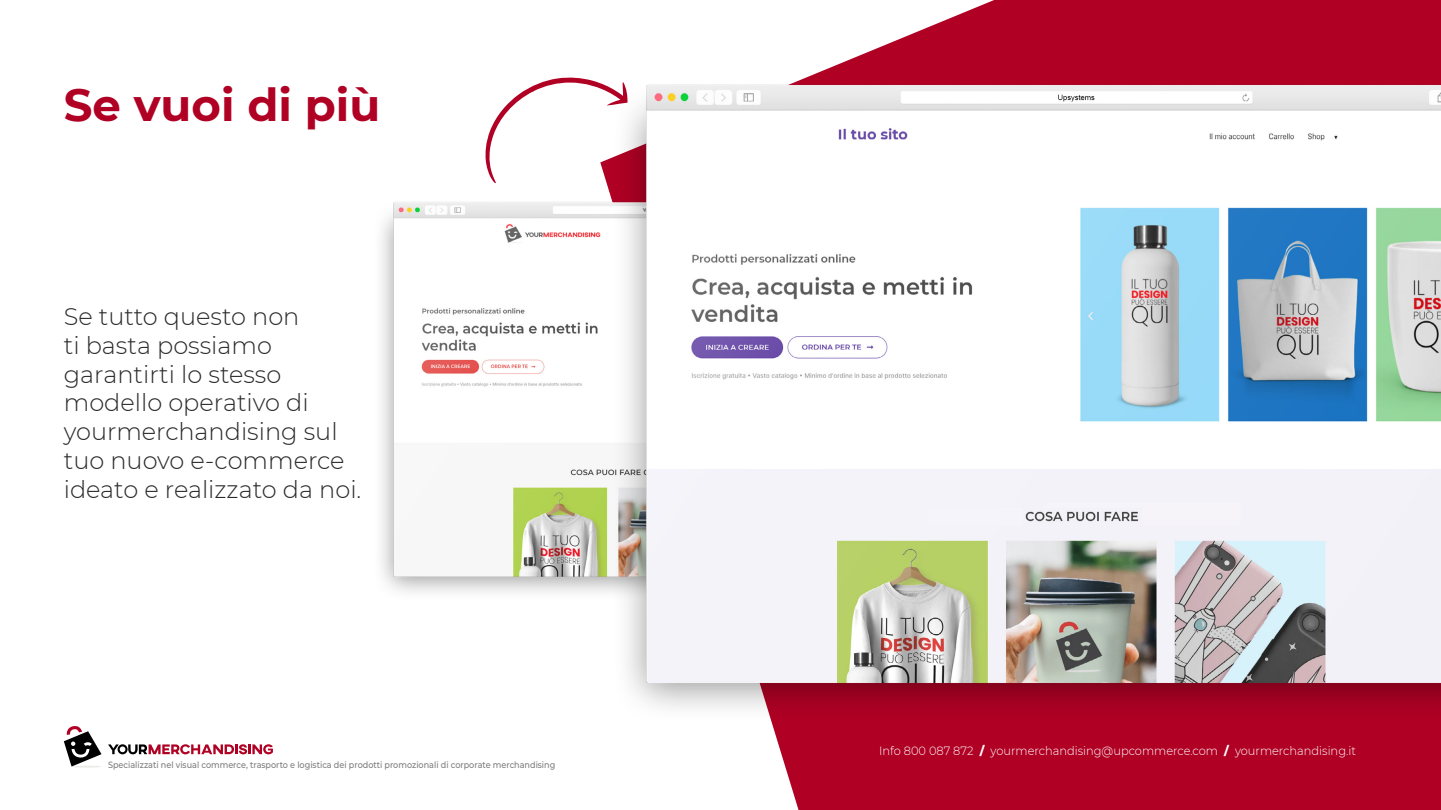
<style>
.page{position:relative;width:1441px;height:810px;background:#fff}
.page>*{position:absolute;margin:0;border:0;box-sizing:border-box;transform-origin:0 0}
.t1{font:700 45px "Montserrat";color:#b00024}
.t2{font:300 24px/28.8px "Montserrat";color:#292929}
.t3{font:300 12px "Montserrat";color:#fff;scale:.95 1}
.t4{font:500 9px "Montserrat";color:#7c7c7c;scale:.9 1}
.s1{font-weight:800}
</style>
<div class="page">
<svg style="left:108px;top:744px;width:165px;height:10px"></svg>
<hr style="left:72px;top:766px;width:29px;height:2px;background:#edece9;border-radius:50%">
<svg style="left:64px;top:726px;width:37px;height:41px"></svg>
<svg style="left:777px;top:0;width:663px;height:810px;background:#b81c3c"></svg>
<img style="left:381px;top:202px;width:183px;height:391px">
<img style="left:564px;top:59px;width:876px;height:681px">
<svg style="left:485px;top:77px;width:142px;height:106px"></svg>
<h1 class="t1" style="left:64px;top:73px;width:318px">Se vuoi di più</h1>
<p class="t2" style="left:64px;top:301px;width:299px">Se tutto questo non<br>ti basta possiamo garantirti lo stesso modello operativo di yourmerchandising sul tuo nuovo e-commerce ideato e realizzato da noi.</p>
<p class="t4" style="left:108px;top:758px;width:498px">Specializzati nel visual commerce, trasporto e logistica dei prodotti promozionali di corporate merchandising</p>
<p class="t3" style="left:879px;top:742px;width:503px">Info 800 087 872 <span class="s1">/</span> yourmerchandising@upcommerce.com <span class="s1">/</span> yourmerchandising.it</p>
</div>
